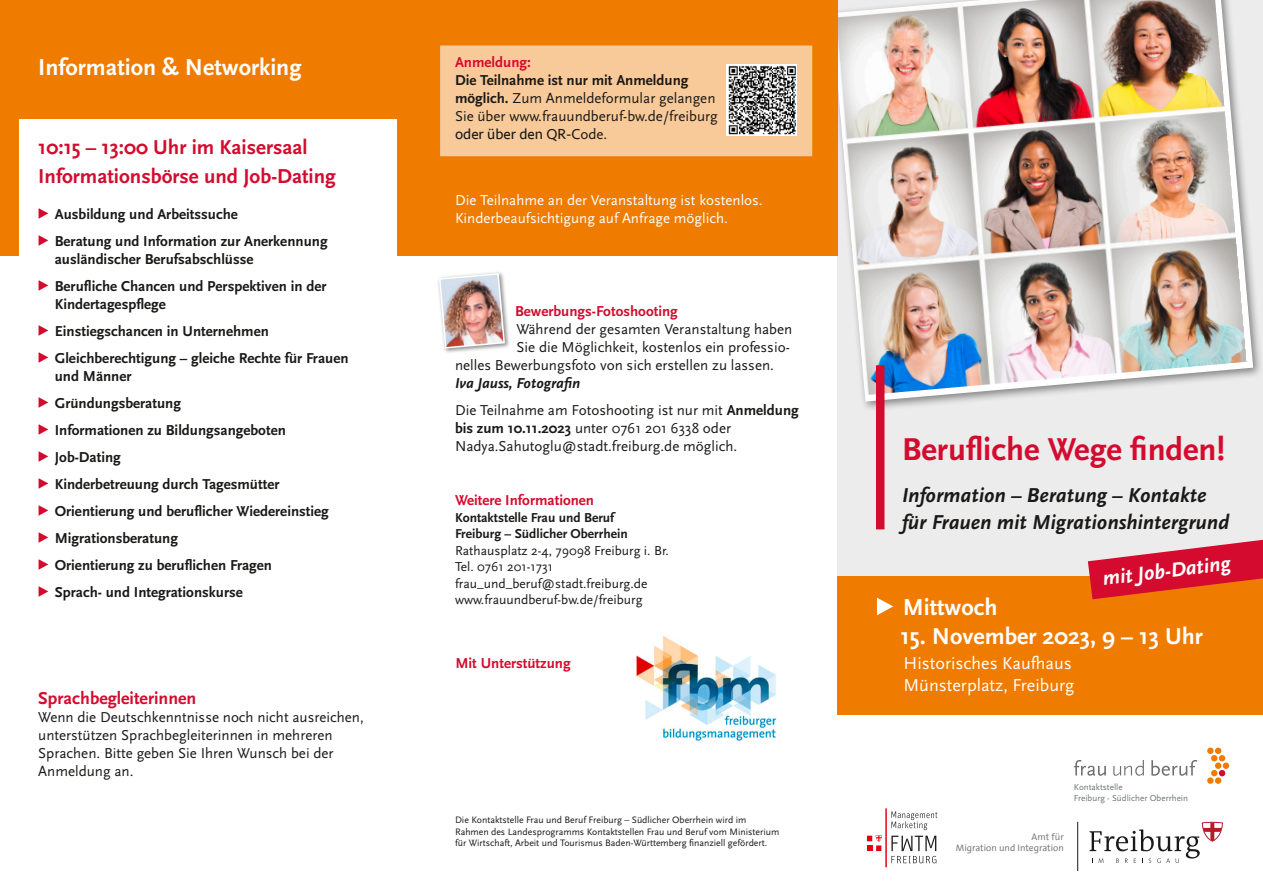
<style>
.page{position:relative;width:1263px;height:893px;background:#fff}
.page>*{position:absolute;margin:0;border:0;box-sizing:border-box;transform-origin:0 0}
.t1{font:700 33px "Scala Sans OT";color:#d40b2e}
.t2{font:700 24px "Scala Sans OT";color:#fff}
.t3{font:italic 700 21px/27px "Scala Sans OT";color:#1a1918}
.t4{font:700 21px "Scala Sans OT";color:#d40b2e}
.t5{font:italic 700 21px "Scala Sans OT";color:#fff}
.t6{font:18px "Scala Sans OT";color:#fff}
.t7{font:700 18px "Scala Sans OT";color:#d40b2e}
.t8{font:700 15px "Scala Sans OT";color:#1a1918}
.t9{font:15px/18px "Scala Sans OT";color:#1a1918}
.t10{font:15px "Scala Sans OT";color:#fff}
.t11{font:700 15px "Scala Sans OT";color:#d40b2e}
.t12{font:italic 700 15px "Scala Sans OT";color:#1a1918}
.t13{font:15px "Seravek";color:#1a1918}
.t14{font:13.5px "Scala Sans OT";color:#1a1918}
.t15{font:700 13.5px "Scala Sans OT";color:#1a1918}
.t16{font:9.75px "Scala Sans OT";color:#1a1918}
.t17{font:9.45px/11.4px "Thesans Badenova";color:#787877;text-align:right}
.t18{font:9.15px/10.9px "Scala Sans OT";color:#707675}
.s1{font-weight:700}
.s2{font-family:"Scala Sans OT"}
</style>
<div class="page">
<svg style="left:826px;top:255px;width:12px;height:460px"></svg>
<div style="left:838px;top:0;width:425px;height:681px;background:#ececec"></div>
<div style="left:827px;top:0;width:436px;height:412px;background:#1a1918;opacity:.5"></div>
<img style="left:831px;top:0;width:423px;height:402px">
<div style="left:0;top:0;width:838px;height:255px;background:#ef7b00"></div>
<div style="left:19px;top:119px;width:377px;height:688px;background:#fff"></div>
<div style="left:838px;top:576px;width:425px;height:139px;background:#ef7b00"></div>
<svg style="left:876px;top:597px;width:17px;height:18px"></svg>
<svg style="left:38px;top:208px;width:10px;height:11px"></svg>
<svg style="left:38px;top:235px;width:10px;height:11px"></svg>
<svg style="left:38px;top:280px;width:10px;height:11px"></svg>
<svg style="left:38px;top:325px;width:10px;height:11px"></svg>
<svg style="left:38px;top:352px;width:10px;height:11px"></svg>
<svg style="left:38px;top:397px;width:10px;height:11px"></svg>
<svg style="left:38px;top:424px;width:10px;height:11px"></svg>
<svg style="left:38px;top:451px;width:10px;height:11px"></svg>
<svg style="left:38px;top:478px;width:10px;height:11px"></svg>
<svg style="left:38px;top:505px;width:10px;height:11px"></svg>
<svg style="left:38px;top:532px;width:10px;height:11px"></svg>
<svg style="left:38px;top:559px;width:10px;height:11px"></svg>
<svg style="left:38px;top:586px;width:10px;height:11px"></svg>
<div style="left:876px;top:365px;width:8px;height:164px;background:#d40b2e"></div>
<svg style="left:867px;top:835px;width:15px;height:16px"></svg>
<hr style="left:886px;top:808px;width:1px;height:59px;background:#e2000f">
<svg style="left:891px;top:811px;width:46px;height:19px"></svg>
<svg style="left:891px;top:836px;width:45px;height:27px"></svg>
<div style="left:440px;top:45px;width:372px;height:111px;background:#f8ca99"></div>
<img style="left:727px;top:64px;width:70px;height:72px">
<div style="left:1207px;top:777px;width:6px;height:7px;background:#ef7b00;border-radius:50%"></div>
<div style="left:1215px;top:762px;width:6px;height:7px;background:#ef7b00;border-radius:50%"></div>
<div style="left:1215px;top:777px;width:6px;height:7px;background:#ef7b00;border-radius:50%"></div>
<svg style="left:1211px;top:770px;width:14px;height:6px"></svg>
<div style="left:1223px;top:762px;width:6px;height:7px;background:#ef7b00;border-radius:50%"></div>
<svg style="left:1207px;top:748px;width:18px;height:13px"></svg>
<svg style="left:1074px;top:760px;width:123px;height:16px"></svg>
<svg style="left:1089px;top:821px;width:134px;height:42px"></svg>
<hr style="left:1077px;top:822px;width:1px;height:48px;background:#1a1918">
<img style="left:636px;top:636px;width:141px;height:105px">
<svg style="left:1088px;top:540px;width:175px;height:59px"></svg>
<div style="left:437px;top:271px;width:73px;height:83px;background:#1a1918;opacity:.5"></div>
<img style="left:438px;top:272px;width:68px;height:77px">
<p class="t2" style="left:38px;top:53px;width:265px">Information &amp; Networking</p>
<p class="t4" style="left:38px;top:135px;width:271px">10:15 – 13:00 Uhr im Kaisersaal</p>
<p class="t4" style="left:38px;top:163px;width:299px">Informationsbörse und Job-Dating</p>
<p class="t8" style="left:55px;top:205px;width:185px">Ausbildung und Arbeitssuche</p>
<p class="t8" style="left:55px;top:232px;width:274px">Beratung und Information zur Anerkennung</p>
<p class="t8" style="left:55px;top:250px;width:200px">ausländischer Berufsabschlüsse</p>
<p class="t8" style="left:55px;top:277px;width:273px">Berufliche Chancen und Perspektiven in der</p>
<p class="t8" style="left:55px;top:295px;width:113px">Kindertagespflege</p>
<p class="t8" style="left:55px;top:322px;width:216px">Einstiegschancen in Unternehmen</p>
<p class="t8" style="left:55px;top:349px;width:295px">Gleichberechtigung – gleiche Rechte für Frauen</p>
<p class="t8" style="left:55px;top:367px;width:78px">und Männer</p>
<p class="t8" style="left:55px;top:394px;width:128px">Gründungsberatung</p>
<p class="t8" style="left:55px;top:421px;width:233px">Informationen zu Bildungsangeboten</p>
<p class="t8" style="left:55px;top:448px;width:68px">Job-Dating</p>
<p class="t8" style="left:55px;top:475px;width:226px">Kinderbetreuung durch Tagesmütter</p>
<p class="t8" style="left:55px;top:502px;width:276px">Orientierung und beruflicher Wiedereinstieg</p>
<p class="t8" style="left:55px;top:529px;width:125px">Migrationsberatung</p>
<p class="t8" style="left:55px;top:556px;width:219px">Orientierung zu beruflichen Fragen</p>
<p class="t8" style="left:55px;top:583px;width:190px">Sprach- und Integrationskurse</p>
<p class="t7" style="left:38px;top:687px;width:160px">Sprachbegleiterinnen</p>
<p class="t9" style="left:38px;top:708px;width:327px">Wenn die Deutschkenntnisse noch nicht ausreichen,</p>
<p class="t9" style="left:38px;top:726px;width:296px">unterstützen Sprachbegleiterinnen in mehreren</p>
<p class="t9" style="left:38px;top:744px;width:297px">Sprachen. Bitte geben Sie Ihren Wunsch bei der</p>
<p class="t9" style="left:38px;top:762px;width:97px">Anmeldung an.</p>
<p class="t11" style="left:455px;top:54px;width:77px">Anmeldung:</p>
<p class="t8" style="left:455px;top:72px;width:235px">Die Teilnahme ist nur mit Anmeldung</p>
<p class="t9" style="left:455px;top:89px;width:262px"><span class="s1">möglich.</span> Zum Anmeldeformular gelangen</p>
<p class="t9" style="left:455px;top:107px;width:264px">Sie über www.frauundberuf-bw.de/freiburg</p>
<p class="t13" style="left:455px;top:123px;width:154px">oder über den QR-C<span class="s2">ode.</span></p>
<p class="t10" style="left:455px;top:192px;width:309px">Die Teilnahme an der Veranstaltung ist kostenlos.</p>
<p class="t10" style="left:455px;top:210px;width:274px">Kinderbeaufsichtigung auf Anfrage möglich.</p>
<p class="t11" style="left:515px;top:302px;width:164px">Bewerbungs-Fotoshooting</p>
<p class="t9" style="left:516px;top:320px;width:277px">Während der gesamten Veranstaltung haben</p>
<p class="t9" style="left:516px;top:338px;width:275px">Sie die Möglichkeit, kostenlos ein professio-</p>
<p class="t9" style="left:455px;top:356px;width:320px">nelles Bewerbungsfoto von sich erstellen zu lassen.</p>
<p class="t12" style="left:455px;top:374px;width:127px">Iva Jauss, Fotografin</p>
<p class="t9" style="left:455px;top:401px;width:345px">Die Teilnahme am Fotoshooting ist nur mit <span class="s1">Anmeldung bis zum 10.11.2023</span> unter 0761 201 6338 oder</p>
<p class="t9" style="left:455px;top:437px;width:284px">Nadya.Sahutoglu@stadt.freiburg.de möglich.</p>
<p class="t11" style="left:455px;top:491px;width:141px">Weitere Informationen</p>
<p class="t15" style="left:455px;top:509px;width:161px">Kontaktstelle Frau und Beruf</p>
<p class="t15" style="left:455px;top:526px;width:174px">Freiburg – Südlicher Oberrhein</p>
<p class="t14" style="left:455px;top:542px;width:215px">Rathausplatz 2-4, 79098 Freiburg i. Br.</p>
<p class="t14" style="left:455px;top:559px;width:100px">Tel. 0761 201-1731</p>
<p class="t14" style="left:455px;top:575px;width:194px">frau_und_beruf@stadt.freiburg.de</p>
<p class="t14" style="left:455px;top:592px;width:189px">www.frauundberuf-bw.de/freiburg</p>
<p class="t11" style="left:455px;top:655px;width:117px">Mit Unterstützung</p>
<p class="t16" style="left:455px;top:814px;width:293px">Die Kontaktstelle Frau und Beruf Freiburg – Südlicher Oberrhein wird im</p>
<p class="t16" style="left:455px;top:825px;width:326px">Rahmen des Landesprogramms Kontaktstellen Frau und Beruf vom Ministerium</p>
<p class="t16" style="left:455px;top:837px;width:314px">für Wirtschaft, Arbeit und Tourismus Baden-Württemberg finanziell gefördert.</p>
<p class="t1" style="left:902px;top:430px;width:325px">Berufliche Wege finden!</p>
<p class="t3" style="left:902px;top:482px;width:329px">Information – Beratung – Kontakte für Frauen mit Migrationshintergrund</p>
<p class="t5" style="left:1101px;top:566px;width:130px;rotate:-7deg">mit Job-Dating</p>
<p class="t2" style="left:903px;top:593px;width:96px">Mittwoch</p>
<p class="t2" style="left:900px;top:622px;width:304px">15. November 2023, 9 – 13 Uhr</p>
<p class="t6" style="left:903px;top:653px;width:170px">Historisches Kaufhaus</p>
<p class="t6" style="left:903px;top:674px;width:172px">Münsterplatz, Freiburg</p>
<p class="t18" style="left:1074px;top:782px;width:116px">Kontaktstelle<br>Freiburg - Südlicher Oberrhein</p>
<p class="t17" style="left:956px;top:831px;width:109px">Amt für<br>Migration und Integration</p>
</div>
